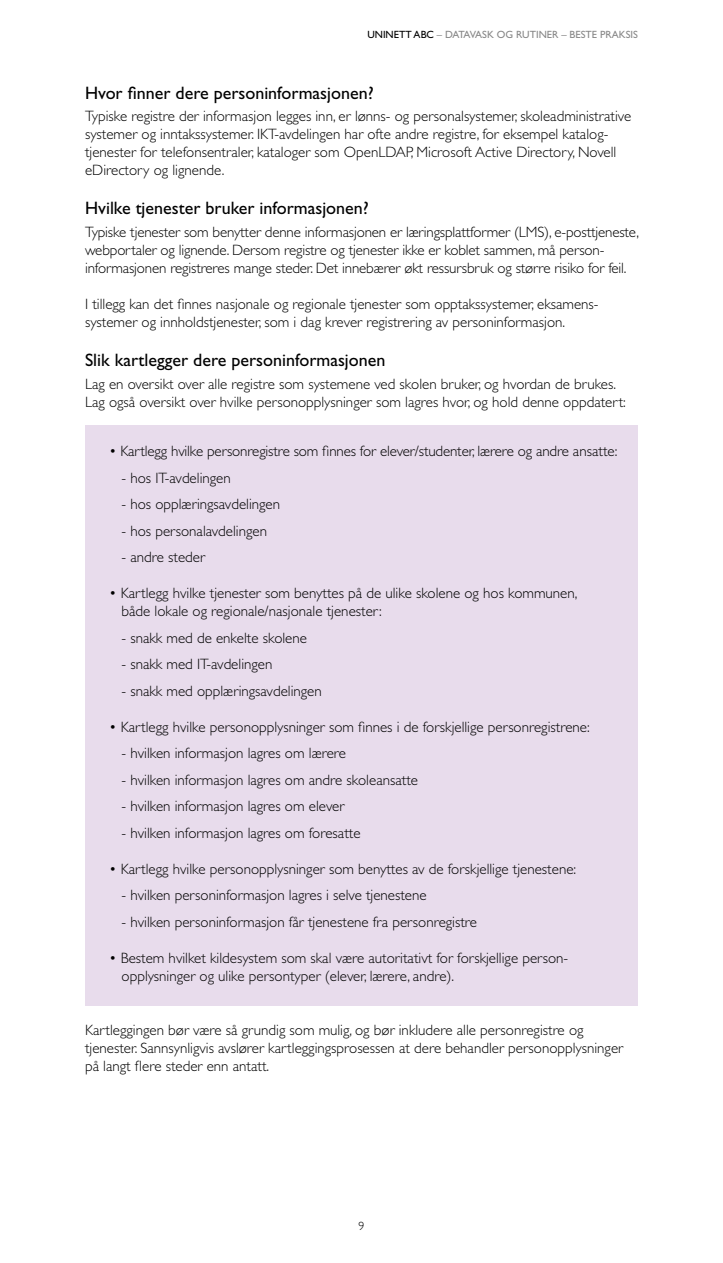
<style>
.page{position:relative;width:723px;height:1263px;background:#fff}
.page>*{position:absolute;margin:0;border:0;box-sizing:border-box;transform-origin:0 0}
.Nivå_3{font:18px "Gill Sans";color:#000}
.Copy{font:300 15px/18px "Gill Sans";color:#000}
.t1{font:300 12px "Gill Sans";color:#000}
.t2{font:10.5px "Gill Sans";color:#878787}
.s1{color:#000}
</style>
<div class="page">
<div style="left:85px;top:425px;width:553px;height:581px;background:#e8dcec"></div>
<p class="t2" style="left:367px;top:28px;width:169px"><span class="s1">Uninett ABC</span> – DATAVASK OG RUTINE</p>
<p class="t2" style="left:552px;top:28px;width:87px">R – BESTE PRAKSIS</p>
<p class="Nivå_3" style="left:85px;top:82px;width:290px">Hvor finner dere personinformasjonen?</p>
<p class="Copy" style="left:85px;top:107px;width:548px">Typiske registre der informasjon legges inn, er lønns- og personalsystemer, skoleadministrative systemer og inntakssystemer. IKT-avdelingen har ofte andre registre, for eksempel katalog&shy;tjenester for telefonsentraler, kataloger som OpenLDAP, Microsoft Active Directory, Novell eDirectory og lignende.</p>
<p class="Nivå_3" style="left:85px;top:198px;width:285px">Hvilke tjenester bruker informasjonen?</p>
<p class="Copy" style="left:85px;top:223px;width:555px">Typiske tjenester som benytter denne informasjonen er læringsplattformer (LMS), e-posttjeneste, webportaler og lignende. Dersom registre og tjenester ikke er koblet sammen, må person&shy;informasjonen registreres mange steder. Det innebærer økt ressursbruk og større risiko for feil.</p>
<p class="Copy" style="left:85px;top:295px;width:514px">I tillegg kan det finnes nasjonale og regionale tjenester som opptakssystemer, eksamens&shy;systemer og innholdstjenester, som i dag krever registrering av personinformasjon.</p>
<p class="Nivå_3" style="left:85px;top:350px;width:302px">Slik kartlegger dere personinformasjonen</p>
<p class="Copy" style="left:85px;top:374px;width:542px">Lag en oversikt over alle registre som systemene ved skolen bruker, og hvordan de brukes.<br>Lag også oversikt over hvilke personopplysninger som lagres hvor, og hold denne oppdatert:</p>
<p class="Copy" style="left:109px;top:442px;width:510px">• Kartlegg hvilke personregistre som finnes for elever/studenter, lærere og andre ansatte:</p>
<p class="Copy" style="left:122px;top:468px;width:111px">- hos IT-avdelingen</p>
<p class="Copy" style="left:122px;top:495px;width:160px">- hos opplæringsavdelingen</p>
<p class="Copy" style="left:122px;top:522px;width:147px">- hos personalavdelingen</p>
<p class="Copy" style="left:122px;top:548px;width:85px">- andre steder</p>
<p class="Copy" style="left:122px;top:584px;width:457px;text-indent:-13px">• Kartlegg hvilke tjenester som benyttes på de ulike skolene og hos kommunen, både lokale og regionale/nasjonale tjenester:</p>
<p class="Copy" style="left:122px;top:629px;width:187px">- snakk med de enkelte skolene</p>
<p class="Copy" style="left:122px;top:655px;width:152px">- snakk med IT-avdelingen</p>
<p class="Copy" style="left:122px;top:682px;width:202px">- snakk med opplæringsavdelingen</p>
<p class="Copy" style="left:109px;top:718px;width:482px">• Kartlegg hvilke personopplysninger som finnes i de forskjellige personregistrene:</p>
<p class="Copy" style="left:122px;top:744px;width:226px">- hvilken informasjon lagres om lærere</p>
<p class="Copy" style="left:122px;top:771px;width:298px">- hvilken informasjon lagres om andre skoleansatte</p>
<p class="Copy" style="left:122px;top:797px;width:224px">- hvilken informasjon lagres om elever</p>
<p class="Copy" style="left:122px;top:824px;width:240px">- hvilken informasjon lagres om foresatte</p>
<p class="Copy" style="left:109px;top:860px;width:469px">• Kartlegg hvilke personopplysninger som benyttes av de forskjellige tjenestene:</p>
<p class="Copy" style="left:122px;top:886px;width:307px">- hvilken personinformasjon lagres i selve tjenestene</p>
<p class="Copy" style="left:122px;top:913px;width:357px">- hvilken personinformasjon får tjenestene fra personregistre</p>
<p class="Copy" style="left:122px;top:949px;width:448px;text-indent:-13px">• Bestem hvilket kildesystem som skal være autoritativt for forskjellige person&shy;opplysninger og ulike persontyper (elever, lærere, andre).</p>
<p class="Copy" style="left:85px;top:1021px;width:540px">Kartleggingen bør være så grundig som mulig, og bør inkludere alle personregistre og tjenester. Sannsynligvis avslører kartleggingsprosessen at dere behandler personopplysninger på langt flere steder enn antatt.</p>
<p class="t1" style="left:358px;top:1219px;width:7px">9</p>
</div>
